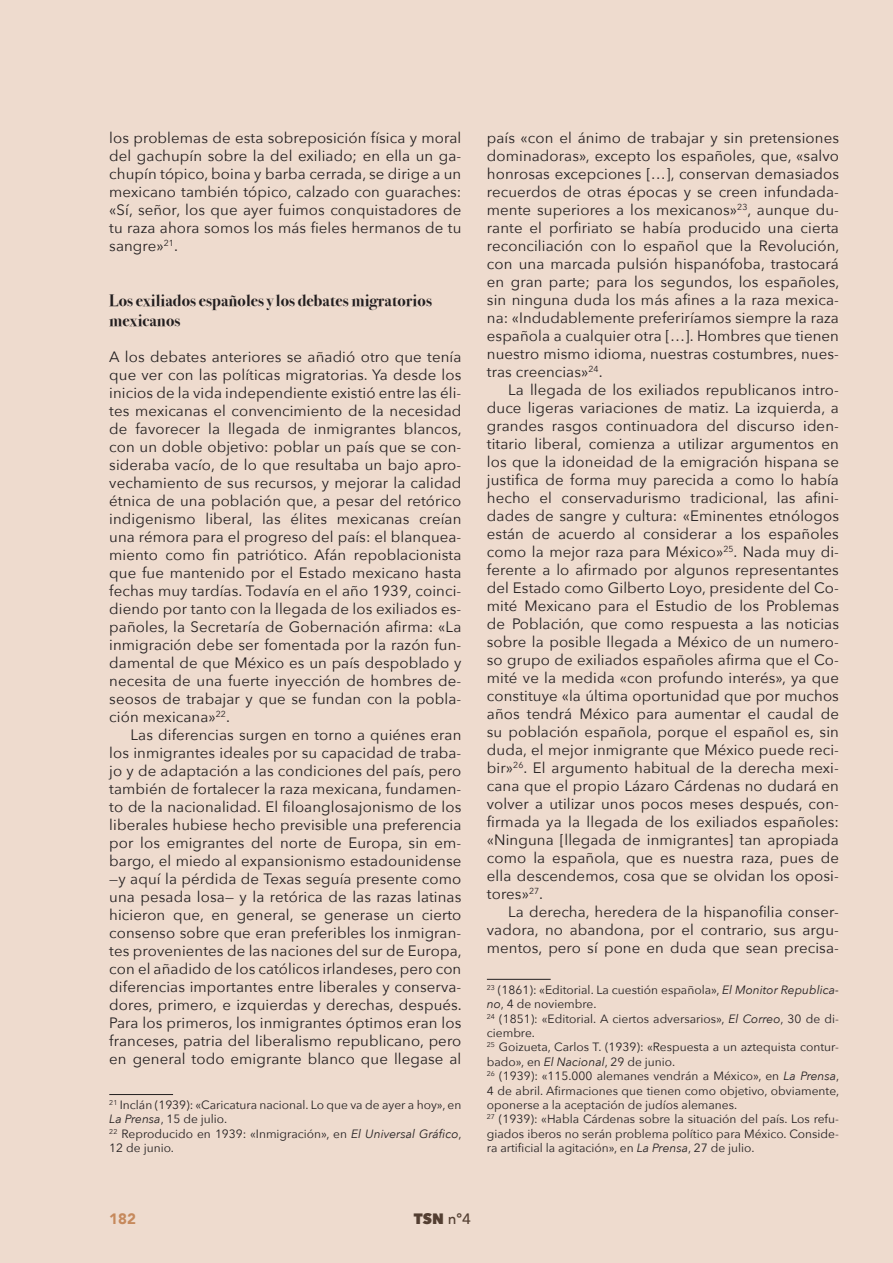
<style>
.page{position:relative;width:893px;height:1263px;background:#eedbce}
.page>*{position:absolute;margin:0;border:0;box-sizing:border-box;transform-origin:0 0}
.Ladillo{font:700 16.5px/19.8px "Bodoni Svty Two ITCTT";letter-spacing:.005em;color:#231f20}
.Párrafo_normal{font:15px/18px "Avenir Next";letter-spacing:.005em;color:#231f20;text-align:justify}
.t1{font:800 15px "Avenir Next";color:#231f20}
.t2{font:900 15px "Avenir";color:#c6895c}
.Nota_al_pie{font:12px/14.4px "Avenir Next";color:#231f20}
.s1{font-style:italic}
.s2{font-weight:500}
</style>
<div class="page">
<hr style="left:109px;top:1094px;width:64px;height:1px;background:#231f20">
<hr style="left:487px;top:979px;width:64px;height:1px;background:#231f20">
<p class="Párrafo_normal" style="left:109px;top:128px;width:354px">los problemas de esta sobreposición física y moral del gachupín sobre la del exiliado; en ella un ga&shy;chupín tópico, boina y barba cerrada, se dirige a un mexicano también tópico, calzado con guaraches: «Sí, señor, los que ayer fuimos conquistadores de tu raza ahora somos los más fieles hermanos de tu sangre»<sup>21</sup>.</p>
<p class="Ladillo" style="left:109px;top:290px;width:324px">Los exiliados españoles y los debates migratorios mexicanos</p>
<p class="Párrafo_normal" style="left:109px;top:347px;width:354px">A los debates anteriores se añadió otro que tenía que ver con las políticas migratorias. Ya desde los inicios de la vida independiente existió entre las éli&shy;tes mexicanas el convencimiento de la necesidad de favorecer la llegada de inmigrantes blancos, con un doble objetivo: poblar un país que se con&shy;sideraba vacío, de lo que resultaba un bajo apro&shy;vechamiento de sus recursos, y mejorar la calidad étnica de una población que, a pesar del retórico indigenismo liberal, las élites mexicanas creían una rémora para el progreso del país: el blanquea&shy;miento como fin patriótico. Afán repoblacionista que fue mantenido por el Estado mexicano hasta fechas muy tardías. Todavía en el año 1939, coinci&shy;diendo por tanto con la llegada de los exiliados es&shy;pañoles, la Secretaría de Gobernación afirma: «La inmigración debe ser fomentada por la razón fun&shy;damental de que México es un país despoblado y necesita de una fuerte inyección de hombres de&shy;seosos de trabajar y que se fundan con la pobla&shy;ción mexicana»<sup>22</sup>.</p>
<p class="Párrafo_normal" style="left:109px;top:725px;width:354px;text-indent:21px">Las diferencias surgen en torno a quiénes eran los inmigrantes ideales por su capacidad de traba&shy;jo y de adaptación a las condiciones del país, pero también de fortalecer la raza mexicana, fundamen&shy;to de la nacionalidad. El filoanglosajonismo de los liberales hubiese hecho previsible una preferencia por los emigrantes del norte de Europa, sin em&shy;bargo, el miedo al expansionismo estadounidense —y aquí la pérdida de Texas seguía presente como una pesada losa— y la retórica de las razas latinas hicieron que, en general, se generase un cierto consenso sobre que eran preferibles los inmigran&shy;tes provenientes de las naciones del sur de Europa, con el añadido de los católicos irlandeses, pero con diferencias importantes entre liberales y conserva&shy;dores, primero, e izquierdas y derechas, después.<br>Para los primeros, los inmigrantes óptimos eran los franceses, patria del liberalismo republicano, pero en general todo emigrante blanco que llegase al</p>
<p class="Nota_al_pie" style="left:109px;top:1097px;width:354px"><sup>21</sup> Inclán (1939): «Caricatura nacional. Lo que va de ayer a hoy», en<br><span class="s1">La Prensa</span>, 15 de julio.</p>
<p class="Nota_al_pie" style="left:109px;top:1126px;width:354px"><sup>22</sup> Reproducido en 1939: «Inmigración», en <span class="s1">El Universal Gráfico</span>,<br>12 de junio.</p>
<p class="Párrafo_normal" style="left:487px;top:128px;width:354px">país «con el ánimo de trabajar y sin pretensiones dominadoras», excepto los españoles, que, «salvo honrosas excepciones […], conservan demasiados recuerdos de otras épocas y se creen infundada&shy;mente superiores a los mexicanos»<sup>23</sup>, aunque du&shy;rante el porfiriato se había producido una cierta reconciliación con lo español que la Revolución, con una marcada pulsión hispanófoba, trastocará en gran parte; para los segundos, los españoles, sin ninguna duda los más afines a la raza mexica&shy;na: «Indudablemente preferiríamos siempre la raza española a cualquier otra […]. Hombres que tienen nuestro mismo idioma, nuestras costumbres, nues&shy;tras creencias»<sup>24</sup>.</p>
<p class="Párrafo_normal" style="left:487px;top:380px;width:354px;text-indent:21px">La llegada de los exiliados republicanos intro&shy;duce ligeras variaciones de matiz. La izquierda, a grandes rasgos continuadora del discurso iden&shy;titario liberal, comienza a utilizar argumentos en los que la idoneidad de la emigración hispana se justifica de forma muy parecida a como lo había hecho el conservadurismo tradicional, las afini&shy;dades de sangre y cultura: «Eminentes etnólogos están de acuerdo al considerar a los españoles como la mejor raza para México»<sup>25</sup>. Nada muy di&shy;ferente a lo afirmado por algunos representantes del Estado como Gilberto Loyo, presidente del Co&shy;mité Mexicano para el Estudio de los Problemas de Población, que como respuesta a las noticias sobre la posible llegada a México de un numero&shy;so grupo de exiliados españoles afirma que el Co&shy;mité ve la medida «con profundo interés», ya que constituye «la última oportunidad que por muchos años tendrá México para aumentar el caudal de su población española, porque el español es, sin duda, el mejor inmigrante que México puede reci&shy;bir»<sup>26</sup>. El argumento habitual de la derecha mexi&shy;cana que el propio Lázaro Cárdenas no dudará en volver a utilizar unos pocos meses después, con&shy;firmada ya la llegada de los exiliados españoles: «Ninguna [llegada de inmigrantes] tan apropiada como la española, que es nuestra raza, pues de ella descendemos, cosa que se olvidan los oposi&shy;tores»<sup>27</sup>.</p>
<p class="Párrafo_normal" style="left:487px;top:902px;width:354px;text-indent:21px">La derecha, heredera de la hispanofilia conser&shy;vadora, no abandona, por el contrario, sus argu&shy;mentos, pero sí pone en duda que sean precisa-</p>
<p class="Nota_al_pie" style="left:487px;top:982px;width:354px"><sup>23</sup> (1861): «Editorial. La cuestión española», <span class="s1">El Monitor Republica&shy;no</span>, 4 de noviembre.</p>
<p class="Nota_al_pie" style="left:487px;top:1011px;width:354px"><sup>24</sup> (1851): «Editorial. A ciertos adversarios», <span class="s1">El Correo</span>, 30 de di&shy;ciembre.</p>
<p class="Nota_al_pie" style="left:487px;top:1039px;width:354px"><sup>25</sup> Goizueta, Carlos T. (1939): «Respuesta a un aztequista contur&shy;bado», en <span class="s1">El Nacional</span>, 29 de junio.</p>
<p class="Nota_al_pie" style="left:487px;top:1068px;width:354px;text-align:justify"><sup>26</sup> (1939): «115.000 alemanes vendrán a México», en <span class="s1">La Prensa</span>, 4 de abril. Afirmaciones que tienen como objetivo, obviamente, oponerse a la aceptación de judíos alemanes.</p>
<p class="Nota_al_pie" style="left:487px;top:1111px;width:354px;text-align:justify"><sup>27</sup> (1939): «Habla Cárdenas sobre la situación del país. Los refu&shy;giados iberos no serán problema político para México. Conside&shy;ra artificial la agitación», en <span class="s1">La Prensa</span>, 27 de julio.</p>
<p class="t2" style="left:109px;top:1206px;width:28px">182</p>
<p class="t1" style="left:414px;top:1209px;width:59px">TSN <span class="s2">nº4</span></p>
</div>
